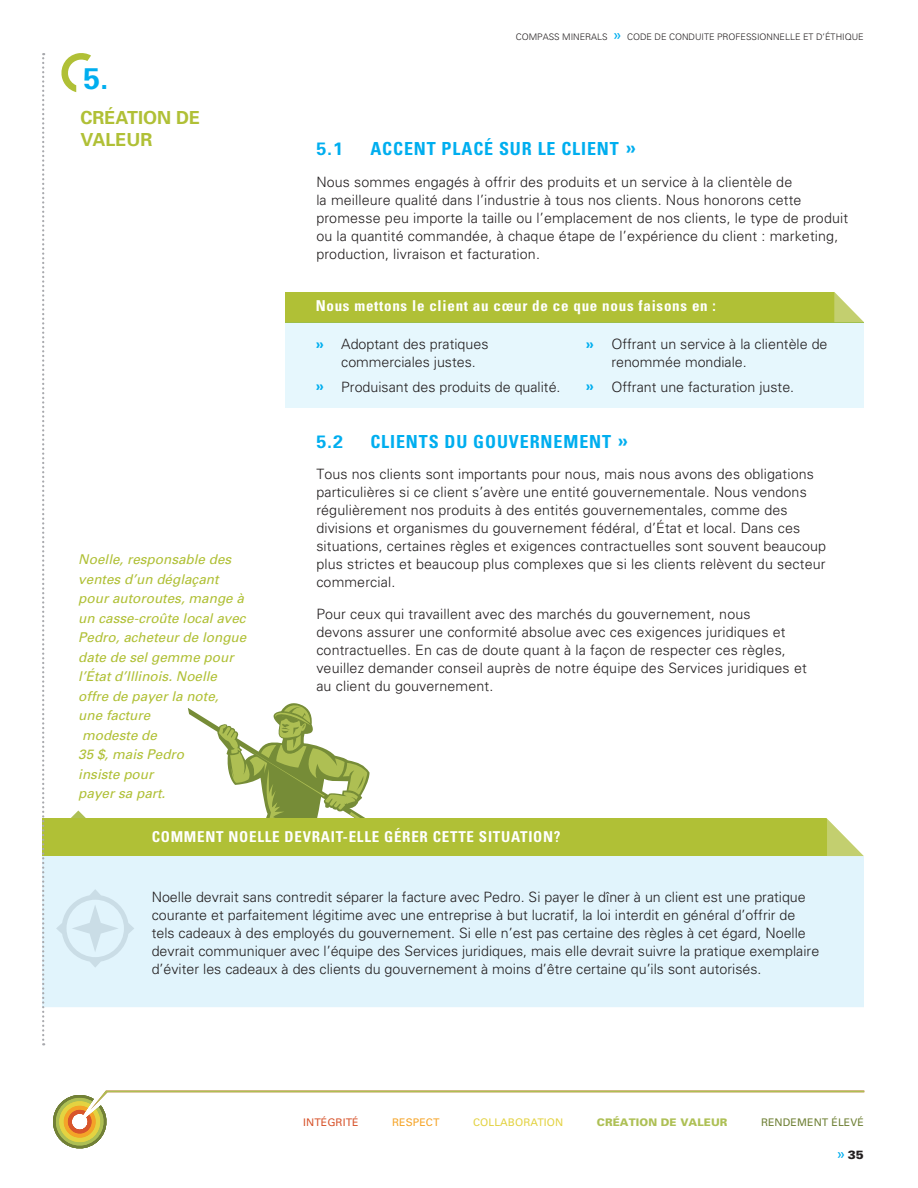
<style>
.page{position:relative;width:918px;height:1188px;background:#fff}
.page>*{position:absolute;margin:0;border:0;box-sizing:border-box;transform-origin:0 0}
.t1{font:700 30px "Univers";color:#00aeef}
.t2{font:700 condensed 18px "Univers";letter-spacing:.05em;color:#00aeef}
.t3{font:700 18px/21.6px "Univers";color:#b0c036}
.t4{font:700 18px "Univers";color:#00aeef}
.t5{font:700 condensed 15px "Univers";letter-spacing:.05em;color:#fff}
.t6{font:300 14.25px/18px "Univers 45";letter-spacing:.01em;color:#231f20}
.t7{font:italic 13.5px/19.5px "Univers 55";color:#b0c036}
.t8{font:900 12px "Univers 75";color:#231f20}
.t9{font:900 10.5px "Univers 75";letter-spacing:.01em;color:#aec055}
.t10{font:10.5px "Univers";letter-spacing:.01em;color:#6f8035}
.t11{font:10.5px "Univers";letter-spacing:.01em;color:#e3d242}
.t12{font:10.5px "Univers";letter-spacing:.01em;color:#d7532b}
.t13{font:10.5px "Univers";letter-spacing:.01em;color:#f5a427}
.t14{font:300 9px "Univers 45";color:#231f20}
.s1{font-family:"Univers";font-weight:400;font-stretch:expanded;font-size:15px;color:#00aeef}
.s2{font-stretch:normal}
.s3{font-family:"Univers";font-weight:700;color:#00aeef}
</style>
<div class="page">
<svg style="left:188px;top:703px;width:182px;height:115px"></svg>
<svg style="left:53px;top:1091px;width:811px;height:58px"></svg>
<svg style="left:61px;top:53px;width:30px;height:39px"></svg>
<div style="left:286px;top:292px;width:578px;height:30px;background:#b0c036"></div>
<svg style="left:834px;top:292px;width:30px;height:30px"></svg>
<div style="left:286px;top:322px;width:578px;height:86px;background:#e6f7fd"></div>
<svg style="left:71px;top:811px;width:15px;height:7px"></svg>
<div style="left:44px;top:856px;width:820px;height:151px;background:#e1f4fc"></div>
<div style="left:42px;top:818px;width:822px;height:38px;background:#b0c036"></div>
<svg style="left:56px;top:889px;width:78px;height:79px;background:#daedf6"></svg>
<svg style="left:826px;top:818px;width:38px;height:41px;background:#e0e7b9"></svg>
<svg style="left:42px;top:53px;width:2px;height:992px"></svg>
<h1 class="t1" style="left:84px;top:59px;width:27px">5.</h1>
<p class="t3" style="left:81px;top:107px;width:121px">CRÉATION DE<br>VALEUR</p>
<p class="t14" style="left:516px;top:32px;width:349px">COMPASS MINERALS <span class="s1">»</span> CODE DE CONDUITE PROFESSIONNELLE ET D’ÉTHIQUE</p>
<p class="t4" style="left:316px;top:137px;width:28px">5.1</p>
<p class="t2" style="left:370px;top:138px;width:267px">ACCENT PLACÉ SUR LE CLIENT <span class="s2">»</span></p>
<p class="t6" style="left:316px;top:172px;width:533px">Nous sommes engagés à offrir des produits et un service à la clientèle de<br>la meilleure qualité dans l’industrie à tous nos clients. Nous honorons cette promesse peu importe la taille ou l’emplacement de nos clients, le type de produit ou la quantité commandée, à chaque étape de l’expérience du client : marketing, production, livraison et facturation.</p>
<p class="t5" style="left:316px;top:296px;width:402px">Nous mettons le client au cœur de ce que nous faisons en :</p>
<p class="t6" style="left:611px;top:335px;width:218px;text-indent:-25px"><span class="s3">»</span> Offrant un service à la clientèle de renommée mondiale.</p>
<p class="t6" style="left:586px;top:378px;width:210px"><span class="s3">»</span> Offrant une facturation juste.</p>
<p class="t6" style="left:341px;top:335px;width:149px;text-indent:-25px"><span class="s3">»</span> Adoptant des pratiques commerciales justes.</p>
<p class="t6" style="left:316px;top:378px;width:246px"><span class="s3">»</span> Produisant des produits de qualité.</p>
<p class="t4" style="left:316px;top:430px;width:28px">5.2</p>
<p class="t2" style="left:370px;top:430px;width:259px">CLIENTS DU GOUVERNEMENT <span class="s2">»</span></p>
<p class="t6" style="left:316px;top:465px;width:511px">Tous nos clients sont importants pour nous, mais nous avons des obligations particulières si ce client s’avère une entité gouvernementale. Nous vendons régulièrement nos produits à des entités gouvernementales, comme des divisions et organismes du gouvernement fédéral, d’État et local. Dans ces situations, certaines règles et exigences contractuelles sont souvent beaucoup plus strictes et beaucoup plus complexes que si les clients relèvent du secteur commercial.</p>
<p class="t6" style="left:316px;top:604px;width:492px">Pour ceux qui travaillent avec des marchés du gouvernement, nous<br>devons assurer une conformité absolue avec ces exigences juridiques et contractuelles. En cas de doute quant à la façon de respecter ces règles, veuillez demander conseil auprès de notre équipe des Services juridiques et au client du gouvernement.</p>
<p class="t7" style="left:78px;top:550px;width:170px">Noelle, responsable des ventes d’un déglaçant pour autoroutes, mange à un casse-croûte local avec<br>Pedro, acheteur de longue date de sel gemme pour l’État d’Illinois. Noelle offre de payer la note,<br>une facture<br>modeste de<br>35 $, mais Pedro<br>insiste pour<br>payer sa part.</p>
<p class="t5" style="left:152px;top:827px;width:410px">COMMENT NOELLE DEVRAIT-ELLE GÉRER CETTE SITUATION?</p>
<p class="t6" style="left:152px;top:887px;width:669px">Noelle devrait sans contredit séparer la facture avec Pedro. Si payer le dîner à un client est une pratique courante et parfaitement légitime avec une entreprise à but lucratif, la loi interdit en général d’offrir de tels cadeaux à des employés du gouvernement. Si elle n’est pas certaine des règles à cet égard, Noelle devrait communiquer avec l’équipe des Services juridiques, mais elle devrait suivre la pratique exemplaire d’éviter les cadeaux à des clients du gouvernement à moins d’être certaine qu’ils sont autorisés.</p>
<p class="t12" style="left:303px;top:1116px;width:57px">INTÉGRITÉ</p>
<p class="t13" style="left:392px;top:1116px;width:49px">RESPECT</p>
<p class="t11" style="left:473px;top:1116px;width:92px">COLLABORATION</p>
<p class="t9" style="left:597px;top:1115px;width:132px">CRÉATION DE VALEUR</p>
<p class="t10" style="left:761px;top:1116px;width:104px">RENDEMENT ÉLEVÉ</p>
<p class="t8" style="left:837px;top:1147px;width:29px"><span class="s1">»</span>35</p>
</div>
